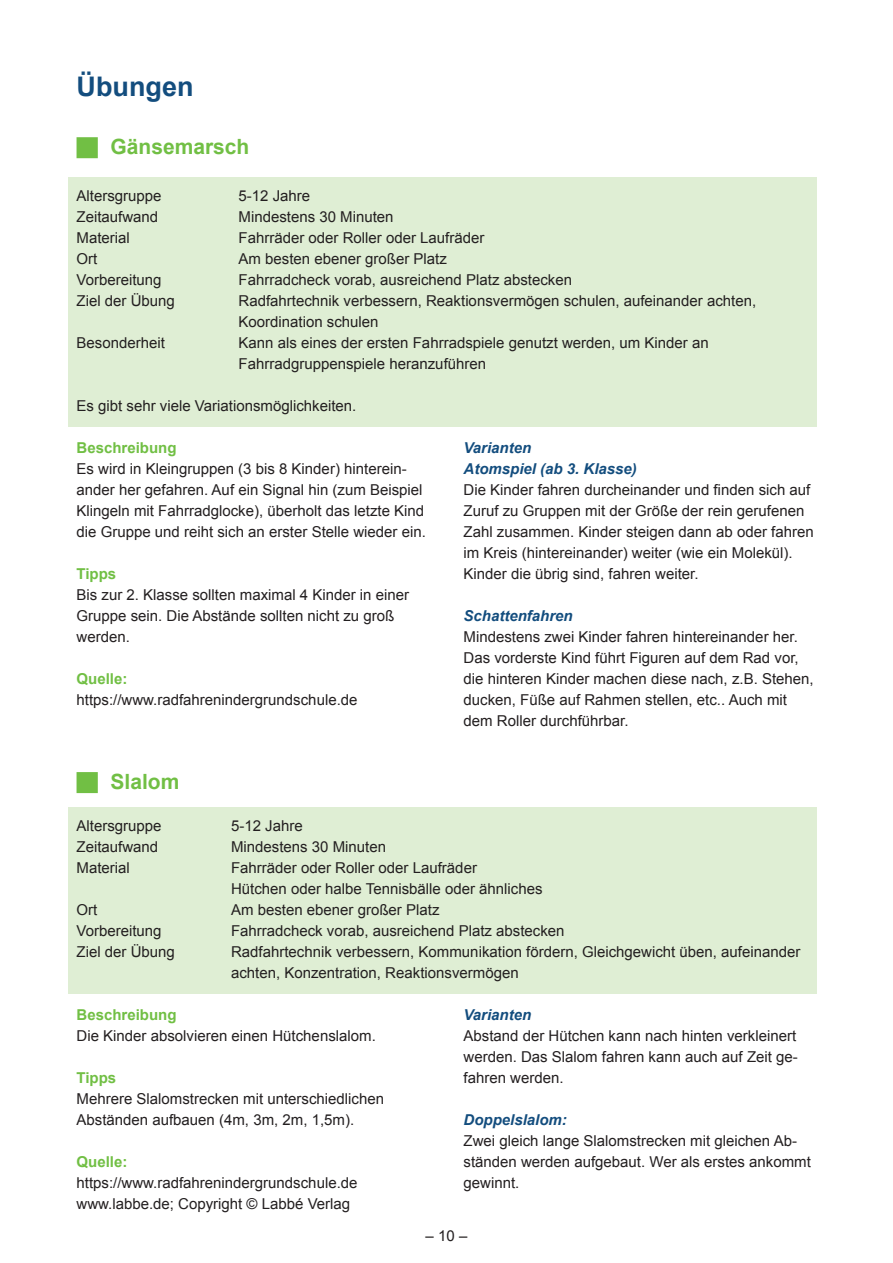
<style>
.page{position:relative;width:893px;height:1263px;background:#fff}
.page>*{position:absolute;margin:0;border:0;box-sizing:border-box;transform-origin:0 0}
.Kapitel_Überschrift{font:700 27px "Arial";color:#134d7e}
.Überschrift{font:700 21px "Arial";color:#71bf44}
.Fließtext{font:15px/21px "Arial";color:#231f20}
.Übungen_Intro{font:15px/21px "Arial";color:#231f20}
.Varainten{font:italic 700 15px "Arial";color:#134d7e}
.Übungen_Hervorhebung{font:700 15px "Arial";color:#71bf44}
</style>
<div class="page">
<div style="left:68px;top:807px;width:748px;height:40px;background:#dfeed4"></div>
<div style="left:68px;top:828px;width:748px;height:40px;background:#dfeed4"></div>
<div style="left:68px;top:849px;width:748px;height:61px;background:#dfeed4"></div>
<div style="left:68px;top:891px;width:748px;height:40px;background:#dfeed4"></div>
<div style="left:68px;top:912px;width:748px;height:40px;background:#dfeed4"></div>
<div style="left:68px;top:933px;width:748px;height:61px;background:#dfeed4"></div>
<div style="left:77px;top:772px;width:21px;height:21px;background:#71bf44"></div>
<div style="left:68px;top:177px;width:748px;height:40px;background:#dfeed4"></div>
<div style="left:68px;top:198px;width:748px;height:40px;background:#dfeed4"></div>
<div style="left:68px;top:219px;width:748px;height:40px;background:#dfeed4"></div>
<div style="left:68px;top:240px;width:748px;height:40px;background:#dfeed4"></div>
<div style="left:68px;top:261px;width:748px;height:40px;background:#dfeed4"></div>
<div style="left:68px;top:282px;width:748px;height:61px;background:#dfeed4"></div>
<div style="left:68px;top:324px;width:748px;height:61px;background:#dfeed4"></div>
<div style="left:68px;top:366px;width:748px;height:40px;background:#dfeed4"></div>
<div style="left:68px;top:387px;width:748px;height:40px;background:#dfeed4"></div>
<div style="left:77px;top:137px;width:21px;height:21px;background:#71bf44"></div>
<p class="Kapitel_Überschrift" style="left:77px;top:69px;width:118px">Übungen</p>
<p class="Überschrift" style="left:111px;top:133px;width:140px">Gänsemarsch</p>
<p class="Übungen_Intro" style="left:77px;top:185px;width:87px">Altersgruppe</p>
<p class="Übungen_Intro" style="left:239px;top:185px;width:73px">5-12 Jahre</p>
<p class="Übungen_Intro" style="left:77px;top:206px;width:83px">Zeitaufwand</p>
<p class="Übungen_Intro" style="left:239px;top:206px;width:157px">Mindestens 30 Minuten</p>
<p class="Übungen_Intro" style="left:77px;top:227px;width:55px">Material</p>
<p class="Übungen_Intro" style="left:239px;top:227px;width:247px">Fahrräder oder Roller oder Laufräder</p>
<p class="Übungen_Intro" style="left:77px;top:248px;width:22px">Ort</p>
<p class="Übungen_Intro" style="left:239px;top:248px;width:210px">Am besten ebener großer Platz</p>
<p class="Übungen_Intro" style="left:77px;top:269px;width:87px">Vorbereitung</p>
<p class="Übungen_Intro" style="left:239px;top:269px;width:335px">Fahrradcheck vorab, ausreichend Platz abstecken</p>
<p class="Übungen_Intro" style="left:77px;top:290px;width:100px">Ziel der Übung</p>
<p class="Übungen_Intro" style="left:239px;top:290px;width:519px">Radfahrtechnik verbessern, Reaktionsvermögen schulen, aufeinander achten,<br>Koordination schulen</p>
<p class="Übungen_Intro" style="left:77px;top:332px;width:90px">Besonderheit</p>
<p class="Übungen_Intro" style="left:239px;top:332px;width:472px">Kann als eines der ersten Fahrradspiele genutzt werden, um Kinder an<br>Fahrradgruppenspiele heranzuführen</p>
<p class="Übungen_Intro" style="left:77px;top:395px;width:281px">Es gibt sehr viele Variationsmöglichkeiten.</p>
<p class="Übungen_Hervorhebung" style="left:77px;top:438px;width:102px">Beschreibung</p>
<p class="Fließtext" style="left:77px;top:458px;width:351px">Es wird in Kleingruppen (3 bis 8 Kinder) hinterein&shy;ander her gefahren. Auf ein Signal hin (zum Beispiel Klingeln mit Fahrradglocke), überholt das letzte Kind die Gruppe und reiht sich an erster Stelle wieder ein.</p>
<p class="Übungen_Hervorhebung" style="left:77px;top:564px;width:41px">Tipps</p>
<p class="Fließtext" style="left:77px;top:584px;width:334px">Bis zur 2. Klasse sollten maximal 4 Kinder in einer<br>Gruppe sein. Die Abstände sollten nicht zu groß werden.</p>
<p class="Übungen_Hervorhebung" style="left:77px;top:669px;width:52px">Quelle:</p>
<p class="Fließtext" style="left:77px;top:689px;width:282px">https://www.radfahrenindergrundschule.de</p>
<p class="Überschrift" style="left:111px;top:768px;width:70px">Slalom</p>
<p class="Varainten" style="left:463px;top:438px;width:69px">Varianten</p>
<p class="Varainten" style="left:463px;top:459px;width:175px">Atomspiel (ab 3. Klasse)</p>
<p class="Fließtext" style="left:463px;top:479px;width:352px">Die Kinder fahren durcheinander und finden sich auf Zuruf zu Gruppen mit der Größe der rein gerufenen Zahl zusammen. Kinder steigen dann ab oder fahren im Kreis (hintereinander) weiter (wie ein Molekül).<br>Kinder die übrig sind, fahren weiter.</p>
<p class="Varainten" style="left:463px;top:606px;width:111px">Schattenfahren</p>
<p class="Fließtext" style="left:463px;top:626px;width:352px">Mindestens zwei Kinder fahren hintereinander her.<br>Das vorderste Kind führt Figuren auf dem Rad vor, die hinteren Kinder machen diese nach, z.B. Stehen, ducken, Füße auf Rahmen stellen, etc.. Auch mit dem Roller durchführbar.</p>
<p class="Übungen_Intro" style="left:77px;top:815px;width:87px">Altersgruppe</p>
<p class="Übungen_Intro" style="left:231px;top:815px;width:73px">5-12 Jahre</p>
<p class="Übungen_Intro" style="left:77px;top:836px;width:83px">Zeitaufwand</p>
<p class="Übungen_Intro" style="left:231px;top:836px;width:157px">Mindestens 30 Minuten</p>
<p class="Übungen_Intro" style="left:77px;top:857px;width:55px">Material</p>
<p class="Übungen_Intro" style="left:231px;top:857px;width:313px">Fahrräder oder Roller oder Laufräder<br>Hütchen oder halbe Tennisbälle oder ähnliches</p>
<p class="Übungen_Intro" style="left:77px;top:899px;width:22px">Ort</p>
<p class="Übungen_Intro" style="left:231px;top:899px;width:210px">Am besten ebener großer Platz</p>
<p class="Übungen_Intro" style="left:77px;top:920px;width:87px">Vorbereitung</p>
<p class="Übungen_Intro" style="left:231px;top:920px;width:335px">Fahrradcheck vorab, ausreichend Platz abstecken</p>
<p class="Übungen_Intro" style="left:77px;top:941px;width:100px">Ziel der Übung</p>
<p class="Übungen_Intro" style="left:231px;top:941px;width:571px">Radfahrtechnik verbessern, Kommunikation fördern, Gleichgewicht üben, aufeinander achten, Konzentration, Reaktionsvermögen</p>
<p class="Übungen_Hervorhebung" style="left:77px;top:1005px;width:102px">Beschreibung</p>
<p class="Fließtext" style="left:77px;top:1025px;width:301px">Die Kinder absolvieren einen Hütchenslalom.</p>
<p class="Übungen_Hervorhebung" style="left:77px;top:1068px;width:41px">Tipps</p>
<p class="Fließtext" style="left:77px;top:1088px;width:309px">Mehrere Slalomstrecken mit unterschiedlichen<br>Abständen aufbauen (4m, 3m, 2m, 1,5m).</p>
<p class="Übungen_Hervorhebung" style="left:77px;top:1152px;width:52px">Quelle:</p>
<p class="Fließtext" style="left:77px;top:1172px;width:282px">https://www.radfahrenindergrundschule.de</p>
<p class="Fließtext" style="left:77px;top:1193px;width:275px">www.labbe.de; Copyright © Labbé Verlag</p>
<p class="Varainten" style="left:463px;top:1005px;width:69px">Varianten</p>
<p class="Fließtext" style="left:463px;top:1025px;width:336px;text-align:justify">Abstand der Hütchen kann nach hinten verkleinert werden. Das Slalom fahren kann auch auf Zeit ge&shy;fahren werden.</p>
<p class="Varainten" style="left:463px;top:1110px;width:105px">Doppelslalom:</p>
<p class="Fließtext" style="left:463px;top:1130px;width:349px">Zwei gleich lange Slalomstrecken mit gleichen Ab&shy;ständen werden aufgebaut. Wer als erstes ankommt gewinnt.</p>
<p class="Fließtext" style="left:426px;top:1225px;width:43px">– 10 –</p>
</div>
